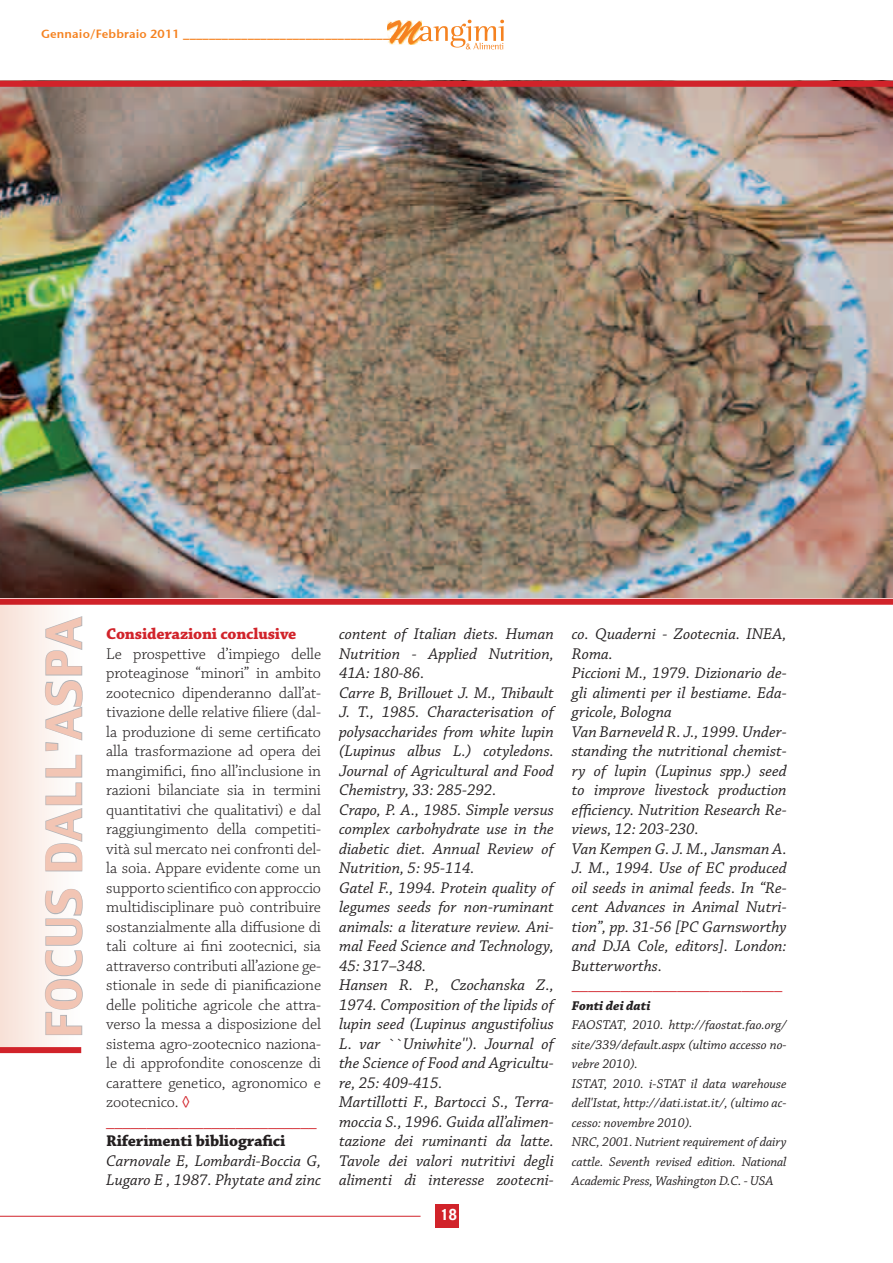
<style>
.page{position:relative;width:893px;height:1263px;background:#fff}
.page>*{position:absolute;margin:0;border:0;box-sizing:border-box;transform-origin:0 0}
.t1{font:48px "Charcoal";letter-spacing:.02em;color:#f2c5b4}
.Stile_di_paragrafo_1{font:italic 16.35px/19.5px "Chaparral Pro";color:#231f20;text-align:justify}
.Stile_di_paragrafo_1-2{font:300 16.35px/19.5px "Chaparral Pro";letter-spacing:-.01em;color:#231f20;text-align:justify}
.Stile_di_paragrafo_1-3{font:300 16.35px "Chaparral Pro";color:#d1232a}
.Stile_di_paragrafo_1-4{font:700 16.35px "Chaparral Pro";letter-spacing:-.01em;color:#d1232a}
.Stile_di_paragrafo_1-5{font:700 16.35px "Chaparral Pro";letter-spacing:-.01em;color:#231f20}
.t2{font:15px "Charcoal";color:#fff}
.Stile_di_paragrafo_1-6{font:italic 13.35px/19.5px "Chaparral Pro";color:#231f20;text-align:justify}
.Stile_di_paragrafo_1-7{font:italic 700 13.35px "Chaparral Pro";letter-spacing:.005em;color:#231f20}
.t3{font:11.85px "Stone Sans Sem ITCTT Semi";letter-spacing:.01em;color:#f58220}
.s1{font-weight:400;color:#d1232a}
</style>
<div class="page">
<hr style="left:0;top:1216px;width:421px;height:1px;background:#d1232a">
<div style="left:436px;top:1204px;width:23px;height:24px;background:#d1232a"></div>
<svg style="left:387px;top:20px;width:117px;height:29px"></svg>
<img style="left:0;top:87px;width:893px;height:511px">
<div style="left:0;top:599px;width:893px;height:6px;background:#d1232a"></div>
<div style="left:0;top:81px;width:893px;height:6px;background:#d1232a"></div>
<div style="left:0;top:601px;width:81px;height:449px;background:linear-gradient(to right,#f8e3d9,#fbf2f3)"></div>
<svg style="left:44px;top:888px;width:39px;height:148px"></svg>
<svg style="left:44px;top:615px;width:39px;height:257px"></svg>
<div style="left:0;top:1047px;width:81px;height:6px;background:#d1232a"></div>
<p class="t3" style="left:41px;top:27px;width:362px">Gennaio/Febbraio 2011 __________________________________</p>
<p class="t1" style="left:33px;top:1038px;width:422px;rotate:-90deg">FOCUS DALL'ASPA</p>
<p class="Stile_di_paragrafo_1-4" style="left:106px;top:624px;width:192px">Considerazioni conclusive</p>
<p class="Stile_di_paragrafo_1-2" style="left:106px;top:644px;width:216px">Le prospettive d’impiego delle proteaginose “minori” in ambito zootecnico dipenderanno dall’at&shy;tivazione delle relative filiere (dal&shy;la produzione di seme certificato alla trasformazione ad opera dei mangimifici, fino all’inclusione in razioni bilanciate sia in termini quantitativi che qualitativi) e dal raggiungimento della competiti&shy;vità sul mercato nei confronti del&shy;la soia. Appare evidente come un supporto scientifico con approccio multidisciplinare può contribuire sostanzialmente alla diffusione di tali colture ai fini zootecnici, sia attraverso contributi all’azione ge&shy;stionale in sede di pianificazione delle politiche agricole che attra&shy;verso la messa a disposizione del sistema agro-zootecnico naziona&shy;le di approfondite conoscenze di carattere genetico, agronomico e zootecnico. <span class="s1">◊</span></p>
<p class="Stile_di_paragrafo_1-3" style="left:106px;top:1113px;width:212px">__________________________</p>
<p class="Stile_di_paragrafo_1-5" style="left:106px;top:1131px;width:181px">Riferimenti bibliografici</p>
<p class="Stile_di_paragrafo_1" style="left:106px;top:1151px;width:216px">Carnovale E, Lombardi-Boccia G,<br>Lugaro E , 1987. Phytate and zinc</p>
<p class="Stile_di_paragrafo_1" style="left:339px;top:625px;width:216px">content of Italian diets. Human Nutrition - Applied Nutrition, 41A: 180-86.</p>
<p class="Stile_di_paragrafo_1" style="left:339px;top:683px;width:216px">Carre B, Brillouet J. M., Thibault J. T., 1985. Characterisation of polysaccharides from white lupin (Lupinus albus L.) cotyledons.<br>Journal of Agricultural and Food Chemistry, 33: 285-292.</p>
<p class="Stile_di_paragrafo_1" style="left:339px;top:800px;width:216px">Crapo, P. A., 1985. Simple versus complex carbohydrate use in the diabetic diet. Annual Review of Nutrition, 5: 95-114.</p>
<p class="Stile_di_paragrafo_1" style="left:339px;top:878px;width:216px">Gatel F., 1994. Protein quality of legumes seeds for non-ruminant animals: a literature review. Ani&shy;mal Feed Science and Technology, 45: 317–348.</p>
<p class="Stile_di_paragrafo_1" style="left:339px;top:976px;width:216px">Hansen R. P., Czochanska Z., 1974. Composition of the lipids of lupin seed (Lupinus angustifolius L. var ``Uniwhite''). Journal of the Science of Food and Agricultu&shy;re, 25: 409-415.</p>
<p class="Stile_di_paragrafo_1" style="left:339px;top:1093px;width:216px">Martillotti F., Bartocci S., Terra&shy;moccia S., 1996. Guida all’alimen&shy;tazione dei ruminanti da latte.<br>Tavole dei valori nutritivi degli alimenti di interesse zootecni-</p>
<p class="t2" style="left:440px;top:1204px;width:19px">18</p>
<p class="Stile_di_paragrafo_1" style="left:572px;top:625px;width:216px">co. Quaderni - Zootecnia. INEA,<br>Roma.</p>
<p class="Stile_di_paragrafo_1" style="left:572px;top:664px;width:216px">Piccioni M., 1979. Dizionario de&shy;gli alimenti per il bestiame. Eda&shy;gricole, Bologna</p>
<p class="Stile_di_paragrafo_1" style="left:572px;top:723px;width:216px">Van Barneveld R. J., 1999. Under&shy;standing the nutritional chemist&shy;ry of lupin (Lupinus spp.) seed to improve livestock production efficiency. Nutrition Research Re&shy;views, 12: 203-230.</p>
<p class="Stile_di_paragrafo_1" style="left:572px;top:840px;width:216px">Van Kempen G. J. M., Jansman A.<br>J. M., 1994. Use of EC produced oil seeds in animal feeds. In “Re&shy;cent Advances in Animal Nutri&shy;tion”, pp. 31-56 [PC Garnsworthy and DJA Cole, editors]. London:<br>Butterworths.</p>
<p class="Stile_di_paragrafo_1-3" style="left:572px;top:976px;width:212px">__________________________</p>
<p class="Stile_di_paragrafo_1-7" style="left:572px;top:997px;width:80px">Fonti dei dati</p>
<p class="Stile_di_paragrafo_1-6" style="left:572px;top:1016px;width:216px">FAOSTAT, 2010. http://faostat.fao.org/ site/339/default.aspx (ultimo accesso no&shy;vebre 2010).</p>
<p class="Stile_di_paragrafo_1-6" style="left:572px;top:1074px;width:216px">ISTAT, 2010. i-STAT il data warehouse dell'Istat, http://dati.istat.it/, (ultimo ac&shy;cesso: novembre 2010).</p>
<p class="Stile_di_paragrafo_1-6" style="left:572px;top:1133px;width:216px">NRC, 2001. Nutrient requirement of dairy cattle. Seventh revised edition. National Academic Press, Washington D.C. - USA</p>
</div>
